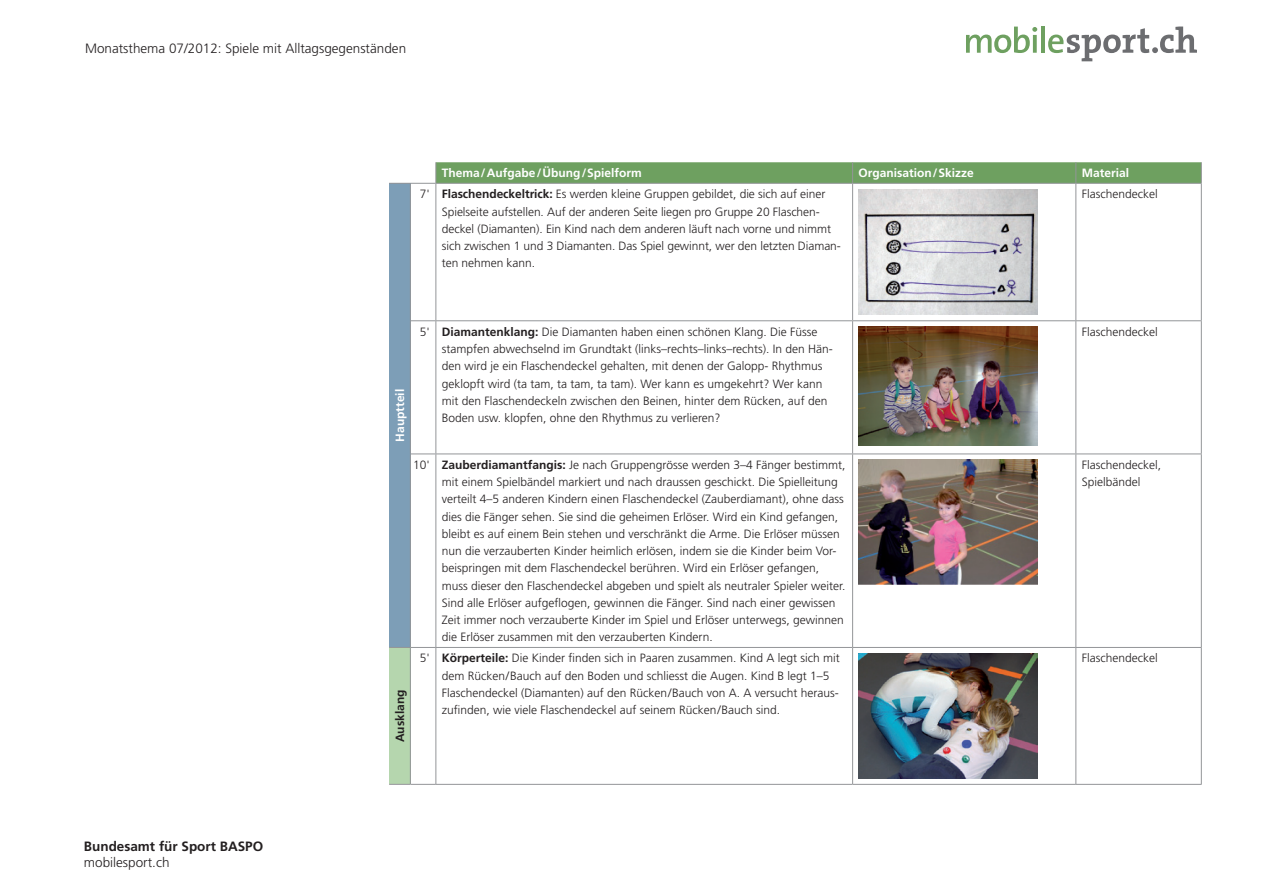
<style>
.page{position:relative;width:1263px;height:893px;background:#fff}
.page>*{position:absolute;margin:0;border:0;box-sizing:border-box;transform-origin:0 0}
.t1{font:300 13.5px "Frutiger LT";color:#231f20}
.t2{font:700 13.5px "Frutiger LT";color:#231f20}
.t3{font:300 12px/17.2px "Frutiger LT";color:#231f20}
.t4{font:700 12px "Frutiger LT";color:#fff}
.t5{font:700 12px "Frutiger LT";color:#231f20}
.s1{font-weight:700}
</style>
<div class="page">
<svg style="left:966px;top:27px;width:71px;height:26px"></svg>
<hr style="left:1041px;top:27px;width:4px;height:26px;background:#6ea060">
<svg style="left:1048px;top:27px;width:149px;height:34px"></svg>
<div style="left:389px;top:183px;width:21px;height:464px;background:#7d9eb7"></div>
<div style="left:389px;top:647px;width:21px;height:137px;background:#b5d6ae"></div>
<hr style="left:852px;top:184px;width:1px;height:136px;background:#939598">
<hr style="left:1075px;top:184px;width:1px;height:136px;background:#939598">
<hr style="left:1201px;top:184px;width:1px;height:136px;background:#939598">
<hr style="left:852px;top:321px;width:1px;height:133px;background:#939598">
<hr style="left:1075px;top:321px;width:1px;height:133px;background:#939598">
<hr style="left:1201px;top:321px;width:1px;height:133px;background:#939598">
<hr style="left:852px;top:454px;width:1px;height:193px;background:#939598">
<hr style="left:1075px;top:454px;width:1px;height:193px;background:#939598">
<hr style="left:1201px;top:454px;width:1px;height:193px;background:#939598">
<hr style="left:852px;top:648px;width:1px;height:136px;background:#939598">
<hr style="left:1075px;top:648px;width:1px;height:136px;background:#939598">
<hr style="left:1201px;top:648px;width:1px;height:136px;background:#939598">
<hr style="left:410px;top:184px;width:1px;height:136px;background:#939598">
<hr style="left:435px;top:184px;width:1px;height:136px;background:#939598">
<hr style="left:410px;top:321px;width:1px;height:133px;background:#939598">
<hr style="left:435px;top:321px;width:1px;height:133px;background:#939598">
<hr style="left:410px;top:454px;width:1px;height:193px;background:#939598">
<hr style="left:435px;top:454px;width:1px;height:193px;background:#939598">
<hr style="left:410px;top:648px;width:1px;height:136px;background:#939598">
<hr style="left:435px;top:648px;width:1px;height:136px;background:#939598">
<svg style="left:389px;top:162px;width:813px;height:22px;background:#7aa66e"></svg>
<svg style="left:410px;top:320px;width:26px;height:1px"></svg>
<hr style="left:436px;top:320px;width:417px;height:1px;background:#939598">
<hr style="left:853px;top:320px;width:223px;height:1px;background:#939598">
<hr style="left:1076px;top:320px;width:126px;height:1px;background:#939598">
<svg style="left:411px;top:454px;width:25px;height:1px"></svg>
<hr style="left:436px;top:454px;width:417px;height:1px;background:#939598">
<hr style="left:853px;top:454px;width:223px;height:1px;background:#939598">
<hr style="left:1076px;top:454px;width:126px;height:1px;background:#939598">
<svg style="left:389px;top:647px;width:47px;height:1px"></svg>
<hr style="left:436px;top:647px;width:417px;height:1px;background:#939598">
<hr style="left:853px;top:647px;width:223px;height:1px;background:#939598">
<hr style="left:1076px;top:647px;width:126px;height:1px;background:#939598">
<svg style="left:389px;top:784px;width:47px;height:1px"></svg>
<hr style="left:436px;top:784px;width:417px;height:1px;background:#939598">
<hr style="left:853px;top:784px;width:223px;height:1px;background:#939598">
<hr style="left:1076px;top:784px;width:126px;height:1px;background:#939598">
<img style="left:859px;top:189px;width:178px;height:126px">
<img style="left:859px;top:327px;width:178px;height:119px">
<img style="left:859px;top:460px;width:178px;height:125px">
<img style="left:859px;top:653px;width:178px;height:125px">
<p class="t1" style="left:85px;top:40px;width:323px">Monatsthema 07/2012: Spiele mit Alltagsgegenständen</p>
<p class="t4" style="left:442px;top:166px;width:202px">Thema/Aufgabe/Übung/Spielform</p>
<p class="t4" style="left:859px;top:166px;width:117px">Organisation/Skizze</p>
<p class="t4" style="left:1082px;top:166px;width:49px">Material</p>
<p class="t3" style="left:442px;top:186px;width:400px;text-indent:-22px">7' <span class="s1">Flaschendeckeltrick:</span> Es werden kleine Gruppen gebildet, die sich auf einer Spielseite aufstellen. Auf der anderen Seite liegen pro Gruppe 20 Flaschen&shy;deckel (Diamanten). Ein Kind nach dem anderen läuft nach vorne und nimmt sich zwischen 1 und 3 Diamanten. Das Spiel gewinnt, wer den letzten Diaman&shy;ten nehmen kann.</p>
<p class="t3" style="left:1082px;top:186px;width:77px">Flaschendeckel</p>
<p class="t3" style="left:442px;top:323px;width:392px;text-indent:-22px">5' <span class="s1">Diamantenklang:</span> Die Diamanten haben einen schönen Klang. Die Füsse stampfen abwechselnd im Grundtakt (links–rechts–links–rechts). In den Hän&shy;den wird je ein Flaschendeckel gehalten, mit denen der Galopp- Rhythmus geklopft wird (ta tam, ta tam, ta tam). Wer kann es umgekehrt? Wer kann mit den Flaschendeckeln zwischen den Beinen, hinter dem Rücken, auf den Boden usw. klopfen, ohne den Rhythmus zu verlieren?</p>
<p class="t3" style="left:1082px;top:323px;width:77px">Flaschendeckel</p>
<p class="t3" style="left:442px;top:456px;width:405px;text-indent:-29px">10' <span class="s1">Zauberdiamantfangis:</span> Je nach Gruppengrösse werden 3–4 Fänger bestimmt, mit einem Spielbändel markiert und nach draussen geschickt. Die Spielleitung verteilt 4–5 anderen Kindern einen Flaschendeckel (Zauberdiamant), ohne dass dies die Fänger sehen. Sie sind die geheimen Erlöser. Wird ein Kind gefangen, bleibt es auf einem Bein stehen und verschränkt die Arme. Die Erlöser müssen nun die verzauberten Kinder heimlich erlösen, indem sie die Kinder beim Vor&shy;beispringen mit dem Flaschendeckel berühren. Wird ein Erlöser gefangen, muss dieser den Flaschendeckel abgeben und spielt als neutraler Spieler weiter.<br>Sind alle Erlöser aufgeflogen, gewinnen die Fänger. Sind nach einer gewissen Zeit immer noch verzauberte Kinder im Spiel und Erlöser unterwegs, gewinnen die Erlöser zusammen mit den verzauberten Kindern.</p>
<p class="t3" style="left:1082px;top:456px;width:81px">Flaschendeckel,<br>Spielbändel</p>
<p class="t4" style="left:393px;top:442px;width:54px;rotate:-90deg">Hauptteil</p>
<p class="t2" style="left:84px;top:839px;width:181px">Bundesamt für Sport BASPO</p>
<p class="t1" style="left:84px;top:855px;width:87px">mobilesport.ch</p>
<p class="t5" style="left:393px;top:742px;width:54px;rotate:-90deg">Ausklang</p>
<p class="t3" style="left:442px;top:650px;width:399px;text-indent:-22px">5' <span class="s1">Körperteile:</span> Die Kinder finden sich in Paaren zusammen. Kind A legt sich mit dem Rücken/Bauch auf den Boden und schliesst die Augen. Kind B legt 1–5<br>Flaschendeckel (Diamanten) auf den Rücken/Bauch von A. A versucht heraus&shy;zufinden, wie viele Flaschendeckel auf seinem Rücken/Bauch sind.</p>
<p class="t3" style="left:1082px;top:650px;width:77px">Flaschendeckel</p>
</div>
